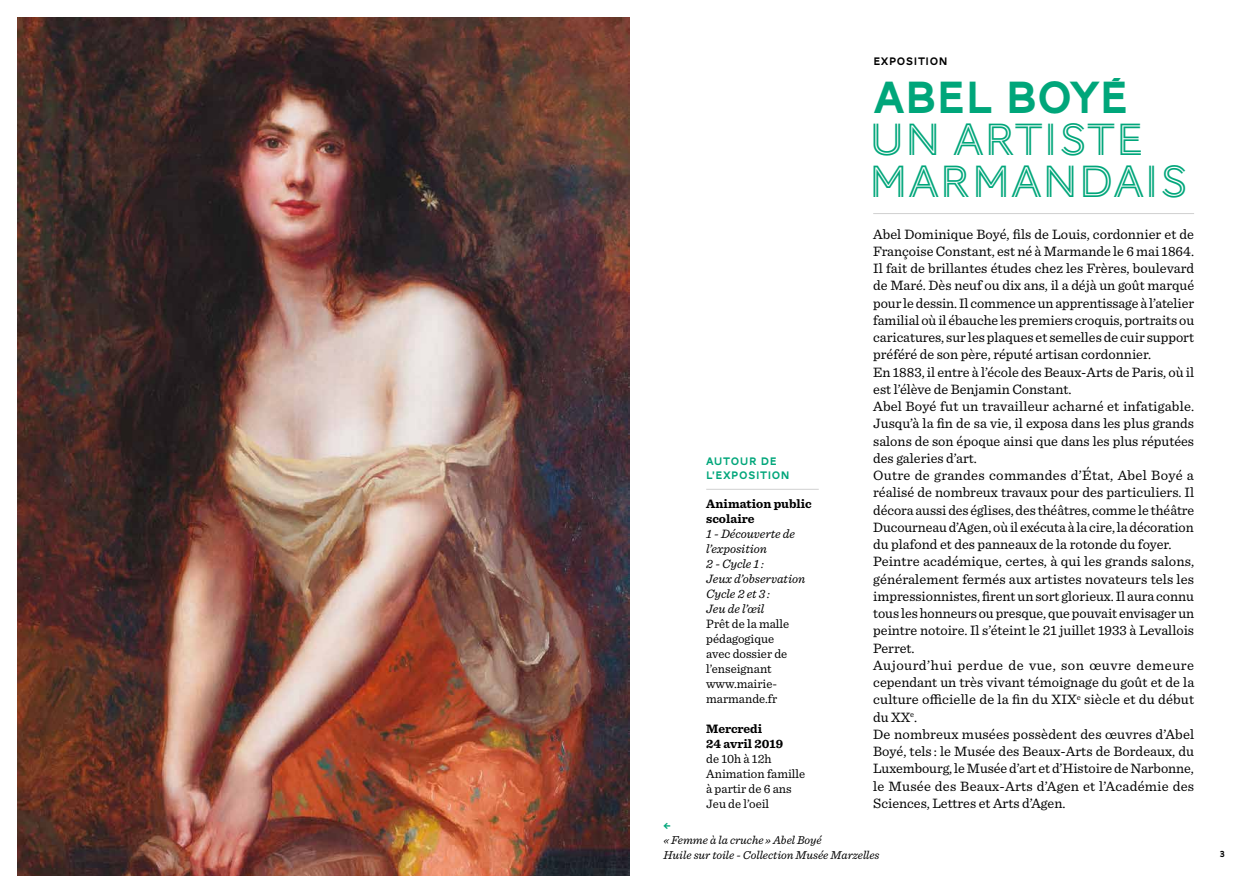
<style>
.page{position:relative;width:1259px;height:893px;background:#fff}
.page>*{position:absolute;margin:0;border:0;box-sizing:border-box;transform-origin:0 0}
.t1{font:46.5px/42px "AW Conqueror Inline";color:#00a67a}
.t2{font:46.5px "AW Conqueror Carved One";color:#00a67a}
.t3{font:14.25px/17.2px "Sentinel";color:#000}
.t4{font:12.75px/15px "Sentinel";color:#000}
.t5{font:italic 12.75px/15px "Sentinel";color:#000}
.t6{font:700 12.75px/15px "Sentinel";color:#000}
.t7{font:italic 12px/15px "Sentinel";color:#000}
.t8{font:700 12px "Source Code Pro";color:#00a67a}
.t9{font:11.25px/13.5px "AW Conqueror Carved One";letter-spacing:.05em;color:#00a67a}
.t10{font:11.25px "AW Conqueror Carved One";letter-spacing:.05em;color:#000}
.t11{font:9px "AW Conqueror Carved One";color:#000}
</style>
<div class="page">
<hr style="left:873px;top:213px;width:321px;height:1px;background:#d0d0d0">
<hr style="left:706px;top:489px;width:113px;height:1px;background:#d0d0d0">
<img style="left:17px;top:17px;width:612px;height:859px">
<p class="t9" style="left:706px;top:455px;width:85px">AUTOUR DE<br>L’EXPOSITION</p>
<p class="t6" style="left:706px;top:496px;width:107px">Animation public scolaire</p>
<p class="t5" style="left:706px;top:525px;width:101px">1 - Découverte de l’exposition<br>2 - Cycle 1 :<br>Jeux d’observation<br>Cycle 2 et 3 :<br>Jeu de l’œil</p>
<p class="t4" style="left:706px;top:615px;width:85px">Prêt de la malle pédagogique avec dossier de l’enseignant www.mairie&shy;marmande.fr</p>
<p class="t6" style="left:706px;top:720px;width:79px">Mercredi<br>24 avril 2019</p>
<p class="t4" style="left:706px;top:750px;width:100px">de 10h à 12h<br>Animation famille à partir de 6 ans<br>Jeu de l’oeil</p>
<p class="t10" style="left:873px;top:56px;width:76px">EXPOSITION</p>
<h1 class="t2" style="left:873px;top:77px;width:257px">ABEL BOYÉ</h1>
<h1 class="t1" style="left:868px;top:121px;width:322px">UN ARTISTE<br>MARMANDAIS</h1>
<p class="t3" style="left:873px;top:224px;width:322px">Abel Dominique Boyé, fils de Louis, cordonnier et de Françoise Constant, est né à Marmande le 6 mai 1864.<br>Il fait de brillantes études chez les Frères, boulevard de Maré. Dès neuf ou dix ans, il a déjà un goût marqué pour le dessin. Il commence un apprentissage à l’atelier familial où il ébauche les premiers croquis, portraits ou caricatures, sur les plaques et semelles de cuir support préféré de son père, réputé artisan cordonnier.<br>En 1883, il entre à l’école des Beaux-Arts de Paris, où il est l’élève de Benjamin Constant.<br>Abel Boyé fut un travailleur acharné et infatigable.<br>Jusqu’à la fin de sa vie, il exposa dans les plus grands salons de son époque ainsi que dans les plus réputées des galeries d’art.<br>Outre de grandes commandes d’État, Abel Boyé a réalisé de nombreux travaux pour des particuliers. Il décora aussi des églises, des théâtres, comme le théâtre Ducourneau d’Agen, où il exécuta à la cire, la décoration du plafond et des panneaux de la rotonde du foyer.<br>Peintre académique, certes, à qui les grands salons, généralement fermés aux artistes novateurs tels les impressionnistes, firent un sort glorieux. Il aura connu tous les honneurs ou presque, que pouvait envisager un peintre notoire. Il s’éteint le 21 juillet 1933 à Levallois Perret.<br>Aujourd’hui perdue de vue, son œuvre demeure cependant un très vivant témoignage du goût et de la culture officielle de la fin du XIX<sup>e</sup> siècle et du début du XX<sup>e</sup>.<br>De nombreux musées possèdent des œuvres d’Abel Boyé, tels : le Musée des Beaux-Arts de Bordeaux, du Luxembourg, le Musée d’art et d’Histoire de Narbonne, le Musée des Beaux-Arts d’Agen et l’Académie des Sciences, Lettres et Arts d’Agen.</p>
<p class="t8" style="left:663px;top:817px;width:9px">←</p>
<p class="t7" style="left:663px;top:832px;width:217px">« Femme à la cruche » Abel Boyé<br>Huile sur toile - Collection Musée Marzelles</p>
<p class="t11" style="left:1220px;top:849px;width:6px">3</p>
</div>
